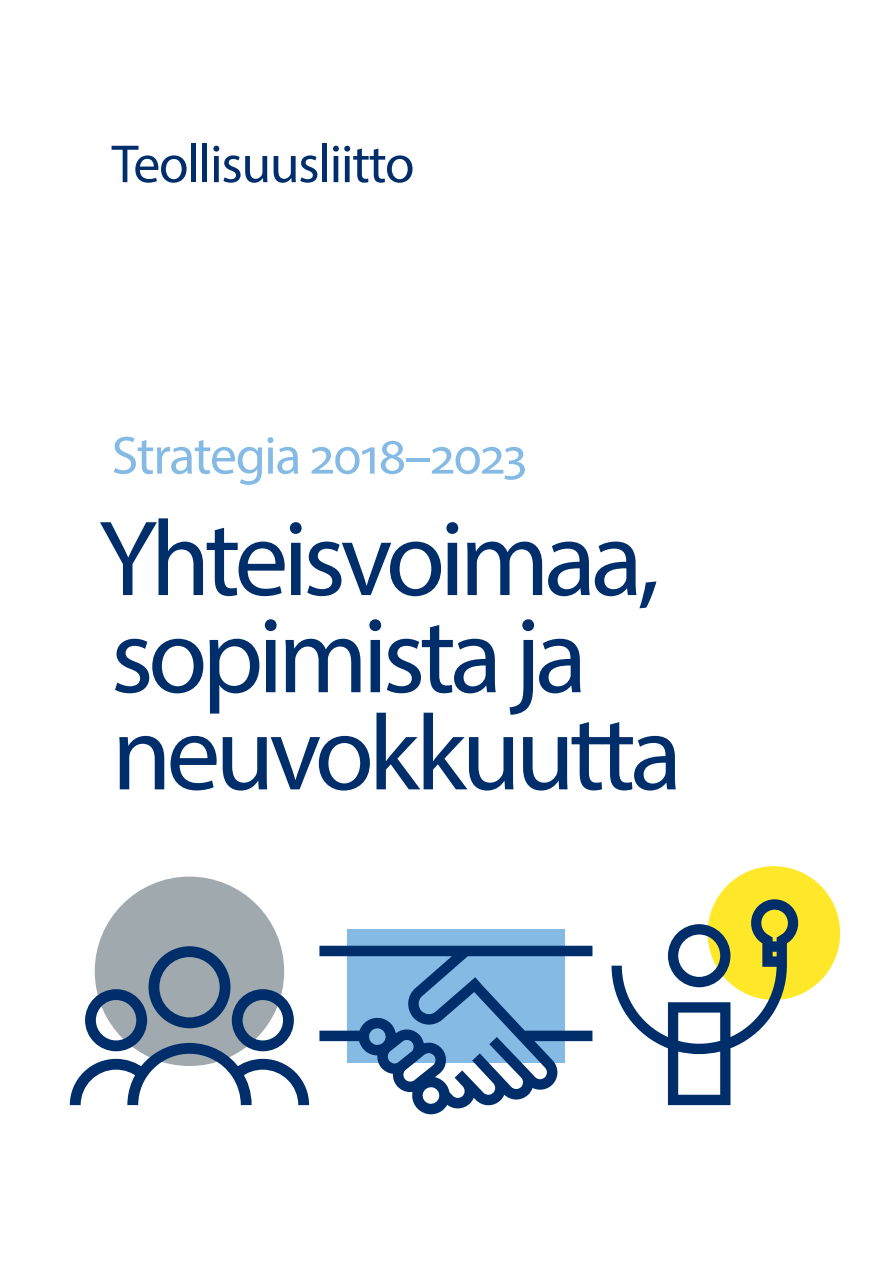
<style>
.page{position:relative;width:893px;height:1263px;background:#fff}
.page>*{position:absolute;margin:0;border:0;box-sizing:border-box;transform-origin:0 0}
.Ots_1{font:108px/97.2px "Myriad Pro";letter-spacing:-.05em;color:#002e6b}
.Ots_1-2{font:54px "Myriad Pro";letter-spacing:-.03em;color:#85bae4}
.Ots_1-3{font:54px "Myriad Pro";letter-spacing:-.025em;color:#002e6b}
.s1{font-style:inherit}
</style>
<div class="page">
<div style="left:347px;top:929px;width:218px;height:134px;background:#85bae4"></div>
<svg style="left:319px;top:946px;width:273px;height:168px"></svg>
<div style="left:708px;top:866px;width:132px;height:134px;background:#ffe82a;border-radius:50%"></div>
<svg style="left:611px;top:899px;width:189px;height:206px"></svg>
<div style="left:95px;top:876px;width:189px;height:190px;background:#9fa9ae;border-radius:50%"></div>
<svg style="left:70px;top:946px;width:239px;height:159px"></svg>
<p class="Ots_1-3" style="left:112px;top:131px;width:304px">Teollisuusliitto</p>
<p class="Ots_1-2" style="left:112px;top:422px;width:417px">Strategia <span class="s1">2018–2023</span></p>
<p class="Ots_1" style="left:99px;top:508px;width:585px">Yhteisvoimaa, sopimista ja neuvokkuutta</p>
</div>
